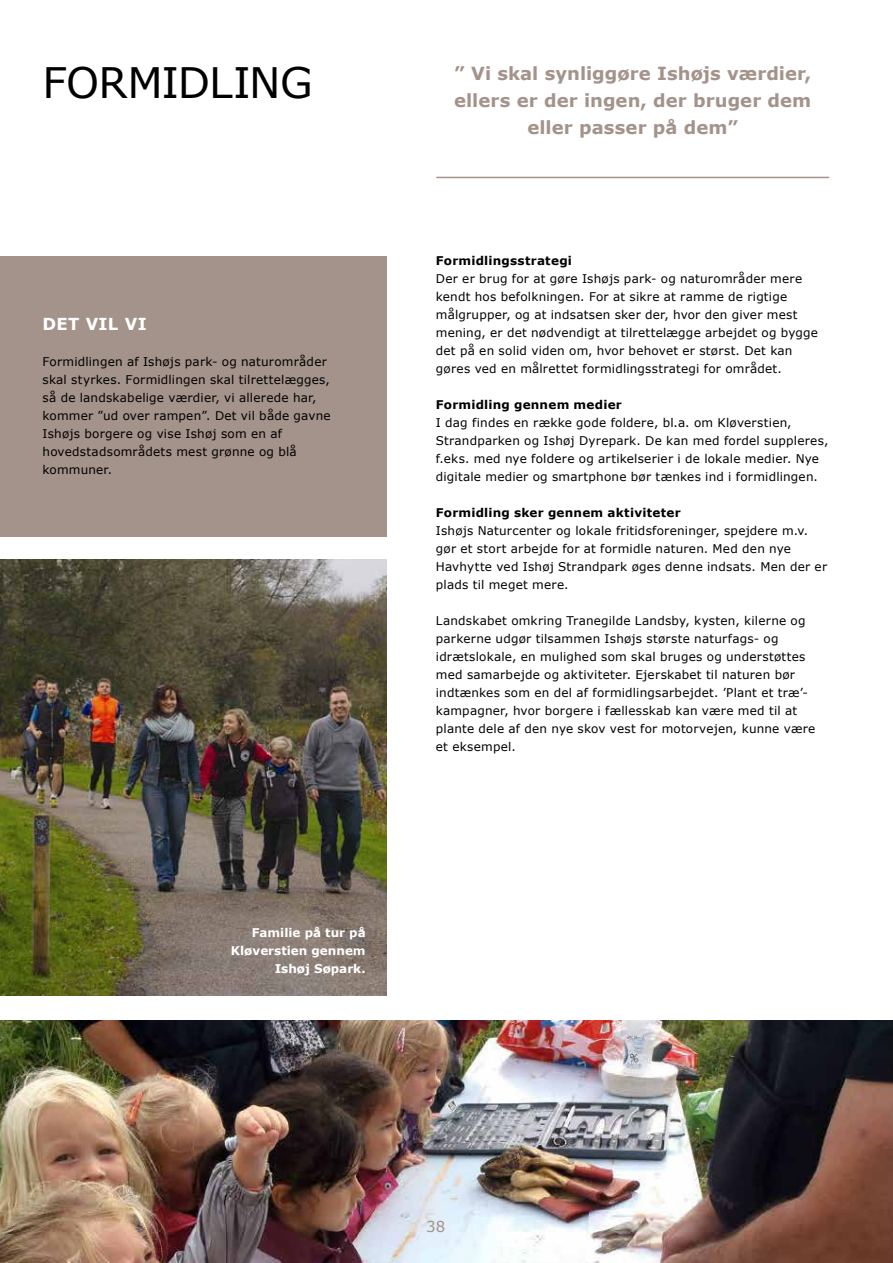
<style>
.page{position:relative;width:893px;height:1263px;background:#fff}
.page>*{position:absolute;margin:0;border:0;box-sizing:border-box;transform-origin:0 0}
.t1{font:42px "Verdana";letter-spacing:-.015em;color:#000}
.t2{font:700 18px/27px "Verdana";color:#a3938b;text-align:center}
.t3{font:700 16.5px "Verdana";letter-spacing:.02em;color:#fff}
.t4{font:15px "Verdana";color:#a3938b}
.t5{font:12px/18px "Verdana";letter-spacing:.02em;color:#000}
.t6{font:700 12px "Verdana";letter-spacing:.02em;color:#000}
.t7{font:700 12px/18px "Verdana";color:#fff;text-align:right}
</style>
<div class="page">
<div style="left:0;top:256px;width:387px;height:281px;background:#a3938b"></div>
<img style="left:0;top:559px;width:387px;height:436px">
<hr style="left:436px;top:177px;width:393px;height:1px;background:#a3938b">
<img style="left:0;top:1020px;width:893px;height:243px">
<h1 class="t1" style="left:43px;top:54px;width:272px">FORMIDLING</h1>
<h3 class="t3" style="left:43px;top:312px;width:106px">DET VIL VI</h3>
<p class="t5" style="left:43px;top:353px;width:290px">Formidlingen af Ishøjs park- og naturområder skal styrkes. Formidlingen skal tilrettelægges, så de landskabelige værdier, vi allerede har, kommer ”ud over rampen”. Det vil både gavne Ishøjs borgere og vise Ishøj som en af hovedstadsområdets mest grønne og blå kommuner.</p>
<p class="t7" style="left:231px;top:924px;width:136px">Familie på tur på<br>Kløverstien gennem<br>Ishøj Søpark.</p>
<h2 class="t2" style="left:454px;top:60px;width:359px">” Vi skal synliggøre Ishøjs værdier, ellers er der ingen, der bruger dem eller passer på dem”</h2>
<p class="t6" style="left:436px;top:252px;width:138px">Formidlingsstrategi</p>
<p class="t5" style="left:436px;top:270px;width:384px">Der er brug for at gøre Ishøjs park- og naturområder mere kendt hos befolkningen. For at sikre at ramme de rigtige målgrupper, og at indsatsen sker der, hvor den giver mest mening, er det nødvendigt at tilrettelægge arbejdet og bygge det på en solid viden om, hvor behovet er størst. Det kan gøres ved en målrettet formidlingsstrategi for området.</p>
<p class="t6" style="left:436px;top:396px;width:188px">Formidling gennem medier</p>
<p class="t5" style="left:436px;top:414px;width:394px">I dag findes en række gode foldere, bl.a. om Kløverstien, Strandparken og Ishøj Dyrepark. De kan med fordel suppleres, f.eks. med nye foldere og artikelserier i de lokale medier. Nye digitale medier og smartphone bør tænkes ind i formidlingen.</p>
<p class="t6" style="left:436px;top:504px;width:246px">Formidling sker gennem aktiviteter</p>
<p class="t5" style="left:436px;top:522px;width:393px">Ishøjs Naturcenter og lokale fritidsforeninger, spejdere m.v. gør et stort arbejde for at formidle naturen. Med den nye Havhytte ved Ishøj Strandpark øges denne indsats. Men der er plads til meget mere.</p>
<p class="t5" style="left:436px;top:612px;width:381px">Landskabet omkring Tranegilde Landsby, kysten, kilerne og parkerne udgør tilsammen Ishøjs største naturfags- og idrætslokale, en mulighed som skal bruges og understøttes med samarbejde og aktiviteter. Ejerskabet til naturen bør indtænkes som en del af formidlingsarbejdet. ’Plant et træ’- kampagner, hvor borgere i fællesskab kan være med til at plante dele af den nye skov vest for motorvejen, kunne være et eksempel.</p>
<p class="t4" style="left:426px;top:1216px;width:21px">38</p>
</div>
